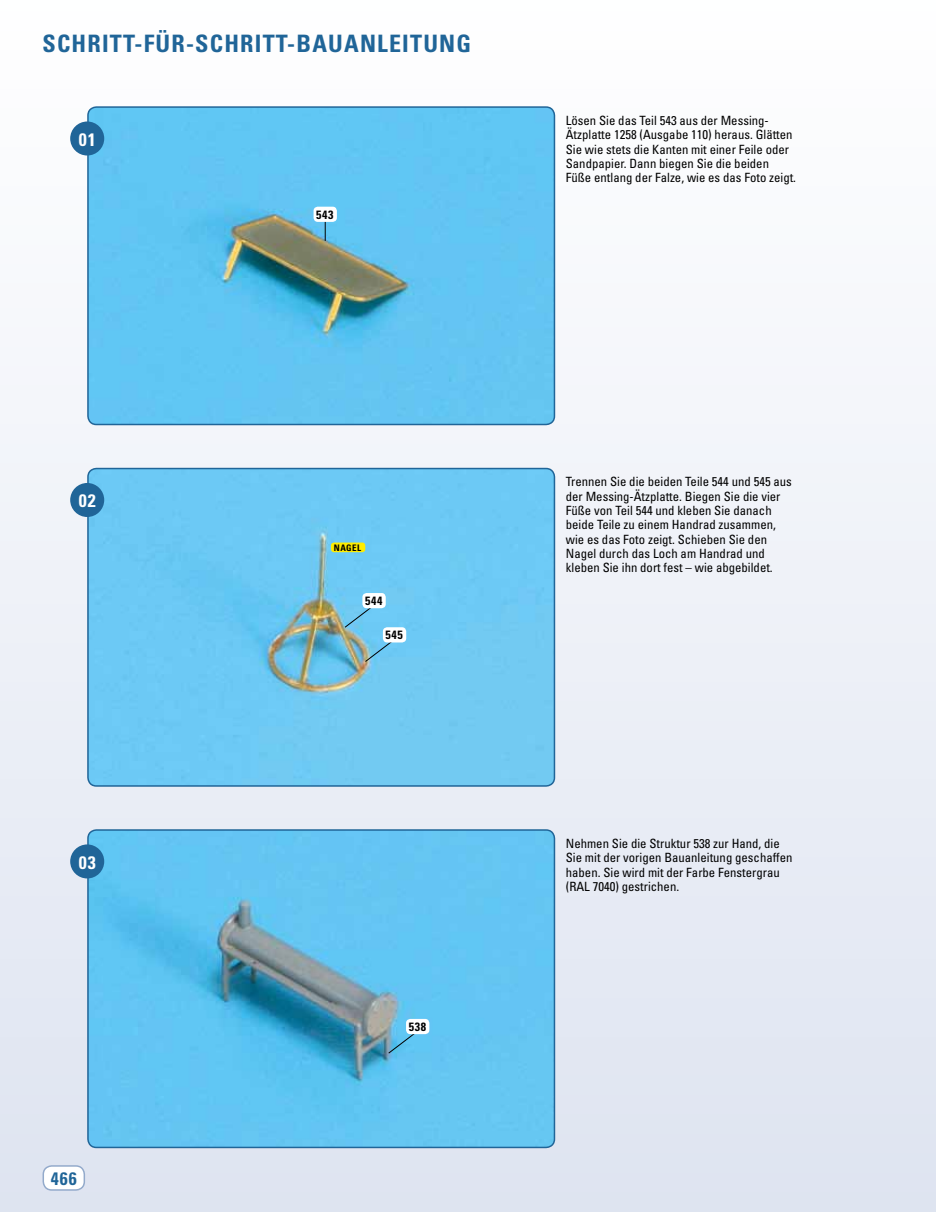
<style>
.page{position:relative;width:936px;height:1212px;background:#fff}
.page>*{position:absolute;margin:0;border:0;box-sizing:border-box;transform-origin:0 0}
.t1{font:700 condensed 24px "Univers";letter-spacing:.05em;color:#206598}
.t2{font:700 condensed 18px "Univers";color:#fff}
.t3{font:700 condensed 18px "Univers";color:#206598}
.t4{font:condensed 12.75px/14.2px "Univers";color:#000}
.t5{font:700 condensed 12px "Univers";letter-spacing:.05em;color:#000}
.t6{font:700 condensed 9px "Univers";color:#000}
</style>
<div class="page">
<div style="left:0;top:0;width:935px;height:1212px;background:linear-gradient(to bottom,#fff,#dee4f0)"></div>
<div style="left:43px;top:1166px;width:41px;height:24px;background:#fff;border-radius:9px"></div>
<div style="left:43px;top:1165px;width:42px;height:26px;border:2px solid #93aacb;border-radius:9px"></div>
<img style="left:88px;top:830px;width:466px;height:317px">
<div style="left:87px;top:829px;width:468px;height:319px;border:2px solid #206598;border-radius:9px"></div>
<div style="left:70px;top:844px;width:34px;height:34px;background:#206598;border-radius:50%"></div>
<img style="left:88px;top:107px;width:466px;height:317px">
<div style="left:87px;top:106px;width:468px;height:319px;border:2px solid #206598;border-radius:9px"></div>
<div style="left:70px;top:121px;width:34px;height:35px;background:#206598;border-radius:50%"></div>
<img style="left:88px;top:468px;width:466px;height:318px">
<div style="left:87px;top:468px;width:468px;height:319px;border:2px solid #206598;border-radius:9px"></div>
<div style="left:70px;top:483px;width:34px;height:34px;background:#206598;border-radius:50%"></div>
<svg style="left:325px;top:222px;width:1px;height:19px"></svg>
<div style="left:313px;top:207px;width:24px;height:15px;background:#fff;border-radius:4px"></div>
<svg style="left:344px;top:604px;width:31px;height:24px"></svg>
<div style="left:362px;top:593px;width:24px;height:15px;background:#fff;border-radius:4px"></div>
<svg style="left:387px;top:1030px;width:32px;height:24px"></svg>
<div style="left:406px;top:1019px;width:23px;height:15px;background:#fff;border-radius:4px"></div>
<svg style="left:364px;top:638px;width:31px;height:24px"></svg>
<div style="left:383px;top:627px;width:23px;height:15px;background:#fff;border-radius:4px"></div>
<div style="left:331px;top:542px;width:34px;height:10px;background:#ffed00;border-radius:3px"></div>
<h1 class="t1" style="left:43px;top:29px;width:28px">SCHRI</h1>
<h1 class="t1" style="left:110px;top:29px;width:114px">TT-FÜR-SCHRI</h1>
<h1 class="t1" style="left:263px;top:29px;width:210px">TT-BAUAN LEITUN G</h1>
<h2 class="t2" style="left:79px;top:128px;width:18px">01</h2>
<p class="t5" style="left:316px;top:207px;width:19px">543</p>
<p class="t4" style="left:566px;top:113px;width:232px">Lösen Sie das Teil 543 aus der Messing-Ätzplatte 1258 (Ausgabe 110) heraus. Glätten Sie wie stets die Kanten mit einer Feile oder Sandpapier. Dann biegen Sie die beiden Füße entlang der Falze, wie es das Foto zeigt.</p>
<h2 class="t2" style="left:79px;top:490px;width:18px">02</h2>
<h2 class="t2" style="left:79px;top:851px;width:18px">03</h2>
<h2 class="t3" style="left:51px;top:1167px;width:27px">466</h2>
<p class="t6" style="left:334px;top:542px;width:19px">NAGEL</p>
<p class="t5" style="left:365px;top:593px;width:19px">544</p>
<p class="t5" style="left:385px;top:627px;width:19px">545</p>
<p class="t5" style="left:409px;top:1019px;width:19px">538</p>
<p class="t4" style="left:566px;top:475px;width:227px">Trennen Sie die beiden Teile 544 und 545 aus der Messing-Ätzplatte. Biegen Sie die vier Füße von Teil 544 und kleben Sie danach beide Teile zu einem Handrad zusammen, wie es das Foto zeigt. Schieben Sie den Nagel durch das Loch am Handrad und kleben Sie ihn dort fest – wie abgebildet.</p>
<p class="t4" style="left:566px;top:836px;width:228px">Nehmen Sie die Struktur 538 zur Hand, die Sie mit der vorigen Bauanleitung geschaffen haben. Sie wird mit der Farbe Fenstergrau (RAL 7040) gestrichen.</p>
</div>
